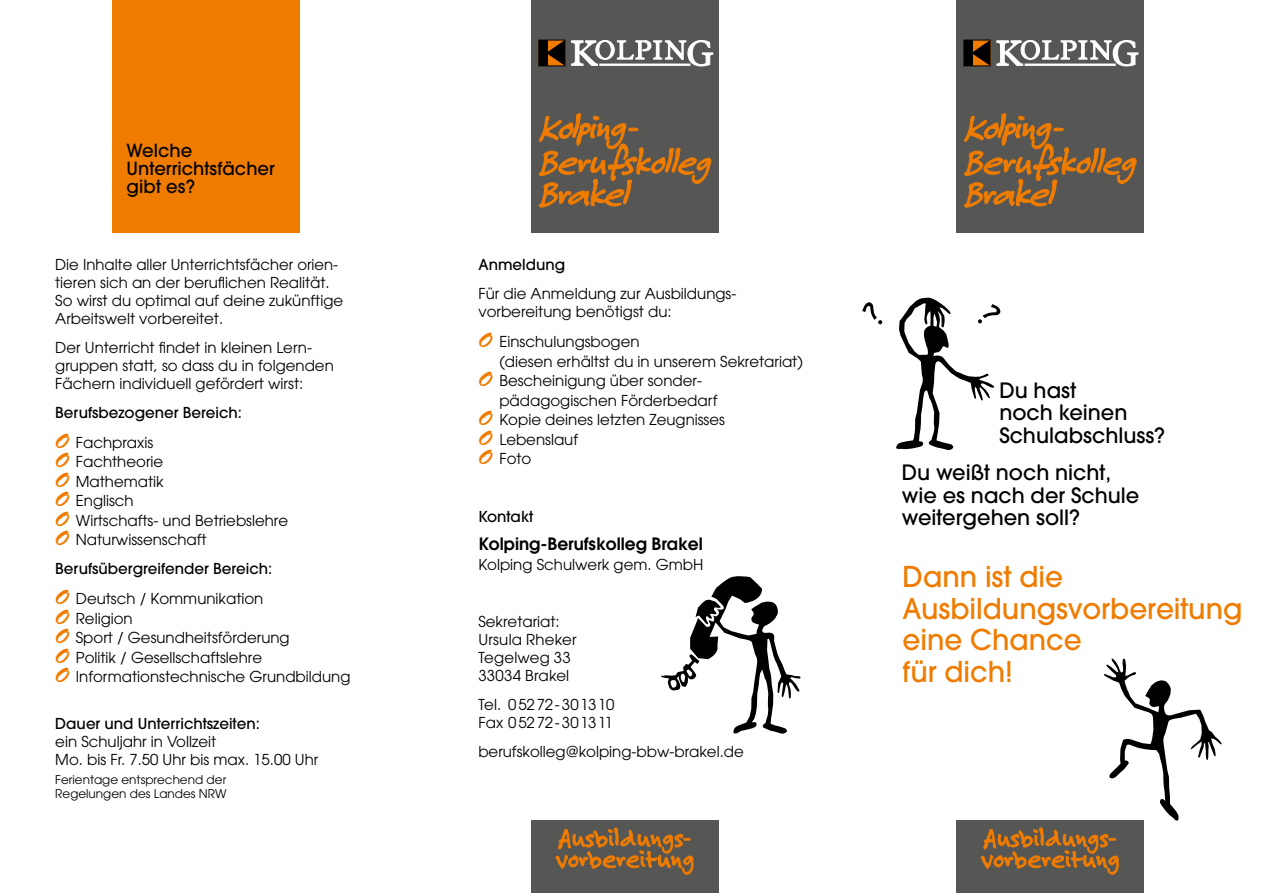
<style>
.page{position:relative;width:1263px;height:893px;background:#fff}
.page>*{position:absolute;margin:0;border:0;box-sizing:border-box;transform-origin:0 0}
.t1{font:500 28.5px/31.5px "Avant Garde";color:#ef7c00}
.t2{font:500 21px/22.5px "Avant Garde";color:#000}
.t3{font:500 18px/18px "Avant Garde";letter-spacing:.005em;color:#000}
.t4{font:600 16.95px "Avant Garde";color:#000}
.t5{font:15px/18px "Avant Garde";color:#000}
.t6{font:500 15px/30.2px "Avant Garde";color:#000}
.t7{font:12px/14.4px "Avant Garde";color:#000}
.s1{font-family:"Brush Script Std";font-weight:400;font-size:21px;color:#ef7c00}
.s2{font-weight:400}
.s3{font-family:"Brush Script Std";font-size:21px;color:#ef7c00}
</style>
<div class="page">
<div style="left:113px;top:0;width:187px;height:233px;background:#ef7c00"></div>
<svg style="left:862px;top:298px;width:138px;height:152px"></svg>
<svg style="left:1104px;top:658px;width:117px;height:163px"></svg>
<svg style="left:661px;top:576px;width:139px;height:158px"></svg>
<div style="left:531px;top:0;width:188px;height:233px;background:#565655"></div>
<div style="left:538px;top:40px;width:27px;height:26px;border:1px solid #000"></div>
<div style="left:539px;top:40px;width:8px;height:26px;background:#000"></div>
<svg style="left:547px;top:40px;width:18px;height:26px"></svg>
<svg style="left:571px;top:40px;width:142px;height:26px"></svg>
<svg style="left:539px;top:113px;width:172px;height:94px"></svg>
<div style="left:957px;top:0;width:187px;height:233px;background:#565655"></div>
<div style="left:964px;top:40px;width:9px;height:26px;background:#000"></div>
<svg style="left:973px;top:40px;width:17px;height:26px"></svg>
<svg style="left:997px;top:40px;width:141px;height:26px"></svg>
<svg style="left:964px;top:113px;width:172px;height:94px"></svg>
<div style="left:957px;top:821px;width:187px;height:72px;background:#565655"></div>
<div style="left:531px;top:821px;width:188px;height:72px;background:#565655"></div>
<svg style="left:981px;top:827px;width:137px;height:48px"></svg>
<svg style="left:555px;top:827px;width:138px;height:48px"></svg>
<p class="t3" style="left:126px;top:142px;width:150px">Welche<br>Unterrichtsfächer gibt es?</p>
<p class="t5" style="left:55px;top:255px;width:289px">Die Inhalte aller Unterrichtsfächer orien&shy;tieren sich an der beruflichen Realität.<br>So wirst du optimal auf deine zukünftige Arbeitswelt vorbereitet.</p>
<p class="t5" style="left:55px;top:338px;width:280px">Der Unterricht findet in kleinen Lern&shy;gruppen statt, so dass du in folgenden<br>Fächern individuell gefördert wirst:</p>
<p class="t6" style="left:55px;top:397px;width:188px">Berufsbezogener Bereich:<br><span class="s1">O</span> <span class="s2">Fachpraxis</span></p>
<p class="t5" style="left:55px;top:452px;width:234px;line-height:19.5px"><span class="s3">O</span> Fachtheorie<br><span class="s3">O</span> Mathematik<br><span class="s3">O</span> Englisch<br><span class="s3">O</span> Wirtschafts- und Betriebslehre<br><span class="s3">O</span> Naturwissenschaft</p>
<p class="t6" style="left:55px;top:554px;width:219px">Berufsübergreifender Bereich:<br><span class="s1">O</span> <span class="s2">Deutsch / Kommunikation</span></p>
<p class="t5" style="left:55px;top:608px;width:297px;line-height:19.5px"><span class="s3">O</span> Religion<br><span class="s3">O</span> Sport / Gesundheitsförderung<br><span class="s3">O</span> Politik / Gesellschaftslehre<br><span class="s3">O</span> Informationstechnische Grundbildung</p>
<p class="t6" style="left:55px;top:708px;width:206px">Dauer und Unterrichtszeiten:</p>
<p class="t5" style="left:55px;top:732px;width:265px">ein Schuljahr in Vollzeit<br>Mo. bis Fr. 7.50 Uhr bis max. 15.00 Uhr</p>
<p class="t7" style="left:55px;top:772px;width:173px">Ferientage entsprechend der<br>Regelungen des Landes NRW</p>
<p class="t6" style="left:478px;top:250px;width:88px">Anmeldung</p>
<p class="t5" style="left:478px;top:284px;width:259px">Für die Anmeldung zur Ausbildungs&shy;vorbereitung benötigst du:</p>
<p class="t5" style="left:478px;top:333px;width:163px"><span class="s3">O</span> Einschulungsbogen</p>
<p class="t5" style="left:499px;top:352px;width:305px">(diesen erhältst du in unserem Sekretariat)</p>
<p class="t5" style="left:478px;top:372px;width:222px"><span class="s3">O</span> Bescheinigung über sonder-‑</p>
<p class="t5" style="left:499px;top:391px;width:220px">pädagogischen Förderbedarf</p>
<p class="t5" style="left:478px;top:411px;width:248px"><span class="s3">O</span> Kopie deines letzten Zeugnisses</p>
<p class="t5" style="left:478px;top:430px;width:101px"><span class="s3">O</span> Lebenslauf</p>
<p class="t5" style="left:478px;top:450px;width:55px"><span class="s3">O</span> Foto</p>
<p class="t6" style="left:478px;top:501px;width:56px">Kontakt</p>
<p class="t4" style="left:478px;top:533px;width:226px">Kolping-Berufskolleg Brakel</p>
<p class="t5" style="left:478px;top:555px;width:227px">Kolping Schulwerk gem. GmbH</p>
<p class="t5" style="left:478px;top:613px;width:100px">Sekretariat:<br>Ursula Rheker<br>Tegelweg 33<br>33034 Brakel</p>
<p class="t5" style="left:478px;top:696px;width:137px">Tel. 05272 - 301310<br>Fax 05272 - 301311</p>
<p class="t5" style="left:478px;top:742px;width:267px">berufskolleg@kolping-bbw-brakel.de</p>
<h2 class="t2" style="left:999px;top:379px;width:167px">Du hast<br>noch keinen<br>Schulabschluss?</h2>
<h2 class="t2" style="left:902px;top:461px;width:239px">Du weißt noch nicht, wie es nach der Schule weitergehen soll?</h2>
<h1 class="t1" style="left:902px;top:561px;width:341px">Dann ist die<br>Ausbildungsvorbereitung eine Chance<br>für dich!</h1>
</div>
